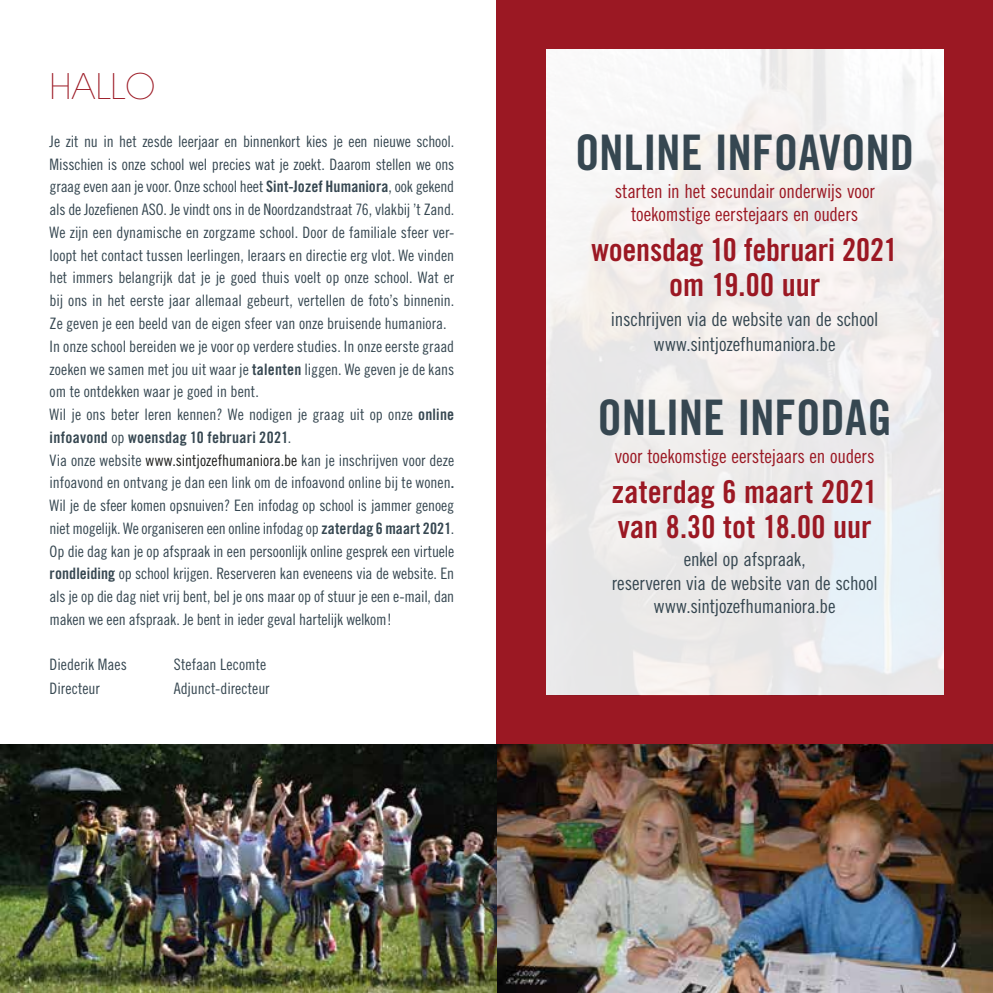
<style>
.page{position:relative;width:993px;height:993px;background:#fff}
.page>*{position:absolute;margin:0;border:0;box-sizing:border-box;transform-origin:0 0}
.t1{font:49px "Trade Gothic Bold Cond Twenty";letter-spacing:-.005em;color:#364751}
.t2{font:200 35px "Avant Garde";color:#9b1823}
.t3{font:31.5px/35px "Trade Gothic Bold Cond Twenty";color:#9b1823;text-align:center}
.t4{font:19.25px/23.1px "Trade Gothic Cond Eighteen";letter-spacing:-.01em;color:#364751;text-align:center}
.t5{font:19.25px/23.1px "Trade Gothic Cond Eighteen";letter-spacing:-.01em;color:#9b1823;text-align:center}
.t6{font:15.75px/22.8px "Trade Gothic Cond Eighteen";color:#364751}
.t7{font:15.75px "Trade Gothic Bold Cond Twenty";letter-spacing:.015em;color:#364751}
.s1{font-family:"Trade Gothic Bold Cond Twenty"}
.s2{font-family:"Trade Gothic Cond Eighteen"}
.s3{color:#1d1d1b}
</style>
<div class="page">
<div style="left:496px;top:0;width:496px;height:744px;background:#9b1823"></div>
<img style="left:546px;top:50px;width:397px;height:644px">
<img style="left:0;top:744px;width:992px;height:248px">
<h2 class="t2" style="left:50px;top:66px;width:107px">HALLO</h2>
<p class="t6" style="left:50px;top:130px;width:406px">Je zit nu in het zesde leerjaar en binnenkort kies je een nieuwe school.<br>Misschien is onze school wel precies wat je zoekt. Daarom stellen we ons graag even aan je voor. Onze school heet <span class="s1">Sint-Jozef Humaniora</span>, ook gekend als de Jozefienen ASO. Je vindt ons in de Noordzandstraat 76, vlakbij ’t Zand.<br>We zijn een dynamische en zorgzame school. Door de familiale sfeer ver&shy;loopt het contact tussen leerlingen, leraars en directie erg vlot. We vinden het immers belangrijk dat je je goed thuis voelt op onze school. Wat er bij ons in het eerste jaar allemaal gebeurt, vertellen de foto’s binnenin.<br>Ze geven je een beeld van de eigen sfeer van onze bruisende humaniora.<br>In onze school bereiden we je voor op verdere studies. In onze eerste graad zoeken we samen met jou uit waar je <span class="s1">talenten</span> liggen. We geven je de kans om te ontdekken waar je goed in bent.<br>Wil je ons beter leren kennen? We nodigen je graag uit op onze <span class="s1">online</span></p>
<p class="t7" style="left:50px;top:427px;width:243px">infoavond <span class="s2">op</span> woensdag 10 februari 2021<span class="s2">.</span></p>
<p class="t6" style="left:50px;top:448px;width:406px;text-align:justify">Via onze website <span class="s3">www.sintjozefhumaniora.be</span> kan je inschrijven voor deze infoavond en ontvang je dan een link om de infoavond online bij te wonen<span class="s1">.<br></span>Wil je de sfeer komen opsnuiven? Een infodag op school is jammer genoeg niet mogelijk. We organiseren een online infodag op <span class="s1">zaterdag 6 maart 2021</span>.<br>Op die dag kan je op afspraak in een persoonlijk online gesprek een virtuele <span class="s1">rondleiding</span> op school krijgen. Reserveren kan eveneens via de website. En als je op die dag niet vrij bent, bel je ons maar op of stuur je een e-mail, dan maken we een afspraak. Je bent in ieder geval hartelijk welkom!</p>
<p class="t6" style="left:50px;top:653px;width:79px">Diederik Maes</p>
<p class="t6" style="left:174px;top:653px;width:94px">Stefaan Lecomte</p>
<p class="t6" style="left:50px;top:676px;width:52px">Directeur</p>
<p class="t6" style="left:174px;top:676px;width:97px">Adjunct-directeur</p>
<h1 class="t1" style="left:574px;top:122px;width:341px">ONLINE INFOAVOND</h1>
<p class="t5" style="left:614px;top:179px;width:261px">starten in het secundair onderwijs voor toekomstige eerstejaars en ouders</p>
<h3 class="t3" style="left:591px;top:232px;width:307px">woensdag 10 februari 2021 om 19.00 uur</h3>
<p class="t4" style="left:610px;top:306px;width:269px;line-height:25.2px">inschrijven via de website van de school www.sintjozefhumaniora.be</p>
<h1 class="t1" style="left:597px;top:388px;width:296px">ONLINE INFODAG</h1>
<p class="t5" style="left:614px;top:444px;width:261px">voor toekomstige eerstejaars en ouders</p>
<h3 class="t3" style="left:611px;top:474px;width:267px;text-align:left">zaterdag 6 maart 2021 van 8.30 tot 18.00 uur</h3>
<p class="t4" style="left:611px;top:547px;width:267px">enkel op afspraak,<br>reserveren via de website van de school www.sintjozefhumaniora.be</p>
</div>
